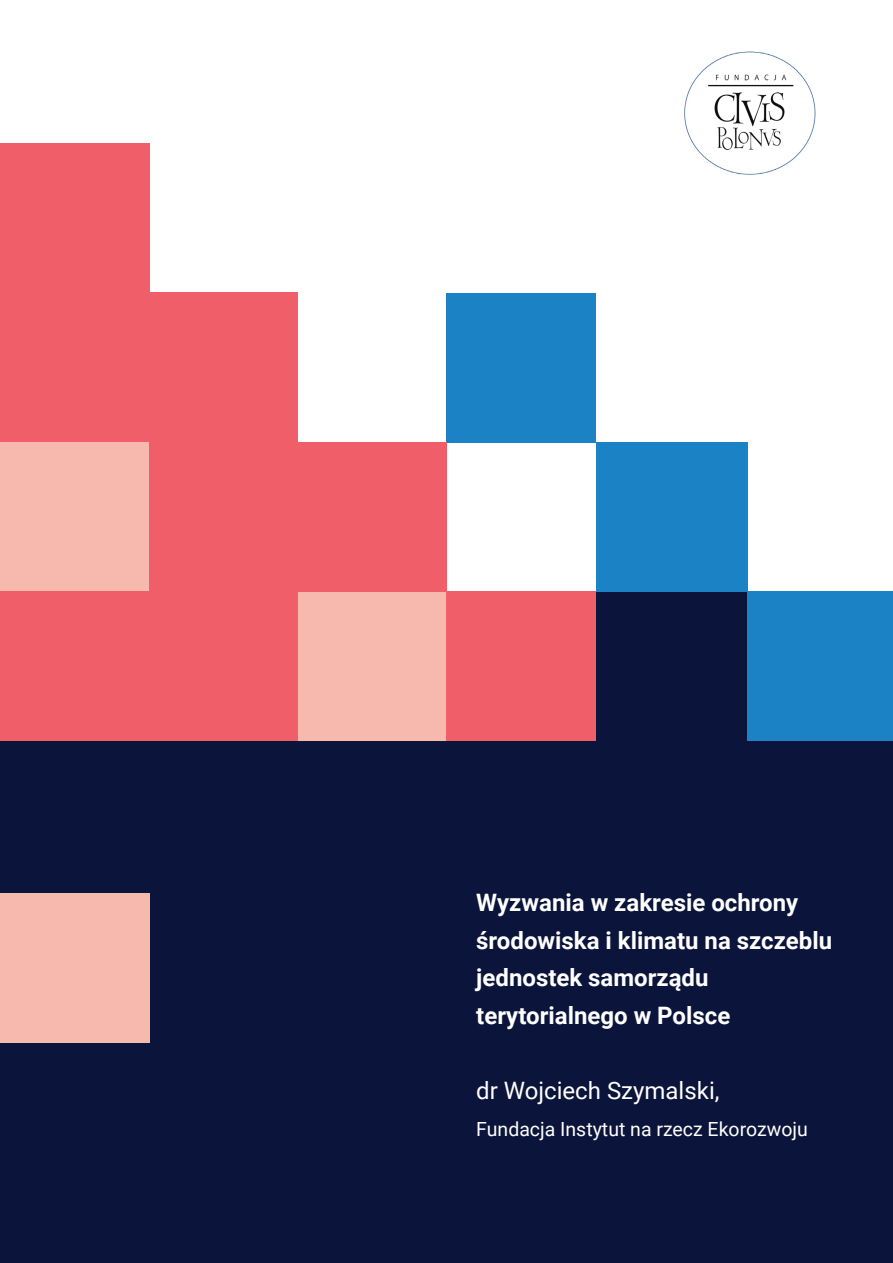
<style>
.page{position:relative;width:893px;height:1263px;background:#fff}
.page>*{position:absolute;margin:0;border:0;box-sizing:border-box;transform-origin:0 0}
.t1{font:700 24px/37.5px "Roboto";color:#fff}
.t2{font:24px "Roboto";color:#fff}
.t3{font:19.5px "Roboto";color:#fff}
</style>
<div class="page">
<div style="left:596px;top:592px;width:151px;height:671px;background:#0b143a"></div>
<div style="left:0;top:741px;width:598px;height:522px;background:#0b143a"></div>
<div style="left:741px;top:741px;width:152px;height:522px;background:#0b143a"></div>
<div style="left:0;top:893px;width:149px;height:150px;background:#f7b8ae"></div>
<div style="left:0;top:442px;width:149px;height:150px;background:#f7b8ae"></div>
<div style="left:297px;top:592px;width:149px;height:149px;background:#f7b8ae"></div>
<div style="left:747px;top:591px;width:146px;height:150px;background:#1b82c5"></div>
<div style="left:596px;top:443px;width:151px;height:149px;background:#1b82c5"></div>
<div style="left:446px;top:293px;width:150px;height:149px;background:#1b82c5"></div>
<div style="left:0;top:143px;width:149px;height:299px;background:#f05e69"></div>
<div style="left:149px;top:293px;width:149px;height:448px;background:#f05e69"></div>
<div style="left:297px;top:442px;width:149px;height:150px;background:#f05e69"></div>
<div style="left:446px;top:592px;width:150px;height:149px;background:#f05e69"></div>
<div style="left:0;top:592px;width:152px;height:149px;background:#f05e69"></div>
<img style="left:684px;top:51px;width:132px;height:124px">
<p class="t1" style="left:476px;top:883px;width:357px">Wyzwania w zakresie ochrony środowiska i klimatu na szczeblu jednostek samorządu terytorialnego w Polsce</p>
<p class="t2" style="left:476px;top:1073px;width:245px">dr Wojciech Szymalski,</p>
<p class="t3" style="left:476px;top:1115px;width:333px">Fundacja Instytut na rzecz Ekorozwoju</p>
</div>
